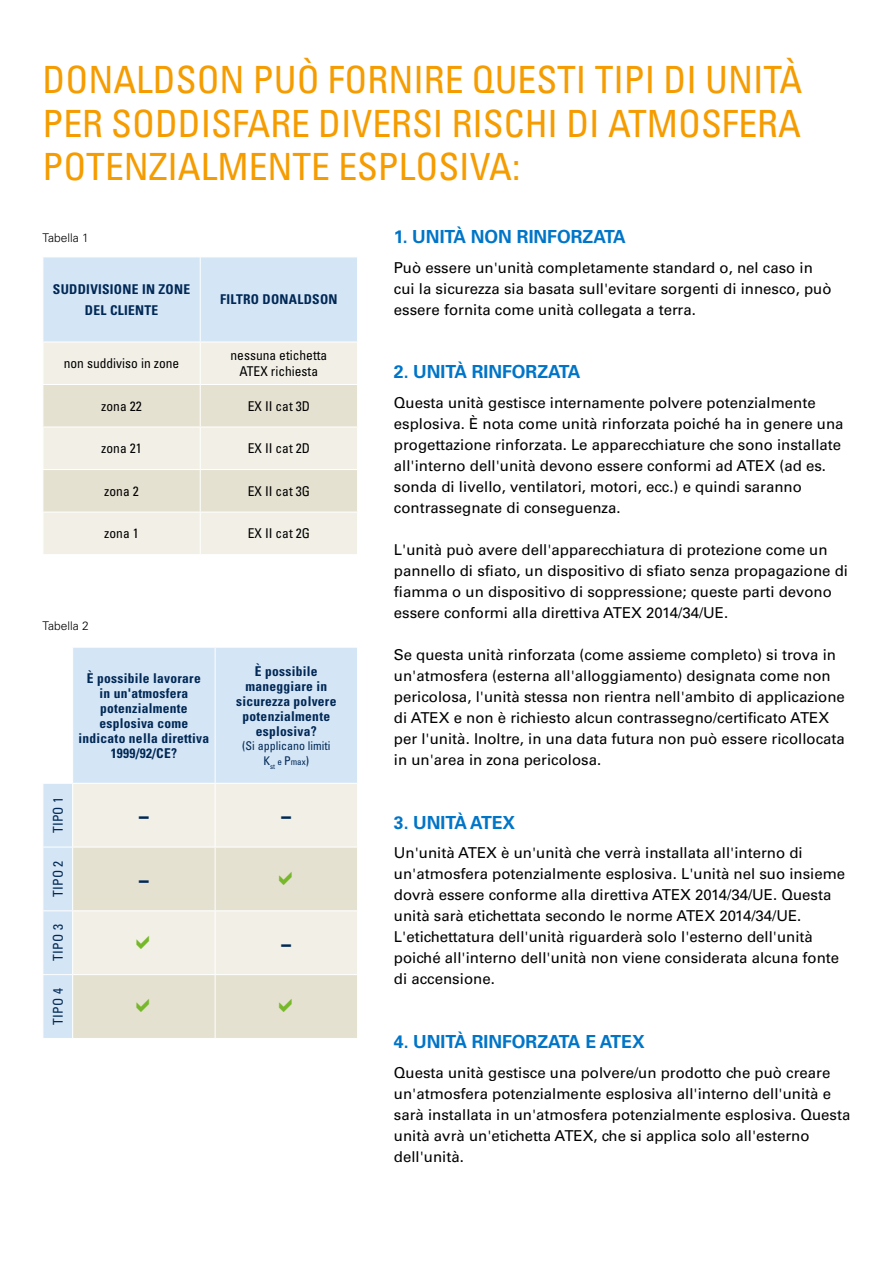
<style>
.page{position:relative;width:893px;height:1263px;background:#fff}
.page>*{position:absolute;margin:0;border:0;box-sizing:border-box;transform-origin:0 0}
.t1{font:condensed 37.5px/43.5px "Univers LT Std";color:#f59c00;text-align:justify}
.t2{font:700 18px "Univers LT Pro 65";color:#0075c8}
.t3{font:15px/21px "Univers LT Std";color:#000}
._1_chart_text{font:700 condensed 13.5px/15px "Univers LT Std";letter-spacing:.02em;color:#002856;text-align:center}
.t4{font:condensed 13.5px/16.2px "Univers LT Pro";color:#000;text-align:center}
._1_chart_text-2{font:condensed 13.5px "Univers LT Std";letter-spacing:.02em;color:#002856}
.Page_Subheads{font:condensed 12px "Univers LT Pro";color:#002856}
.t5{font:300 12px "Univers LT Pro 45";color:#000}
.Page_Subheads-2{font:condensed 9px "Univers LT Pro";color:#002856}
.s1{font-size:12px}
</style>
<div class="page">
<div style="left:44px;top:258px;width:313px;height:84px;background:#d4e5f5"></div>
<div style="left:44px;top:343px;width:313px;height:211px;background:#f2f0e6"></div>
<svg style="left:44px;top:385px;width:313px;height:127px;background:#e9e6d8"></svg>
<hr style="left:200px;top:342px;width:1px;height:42px;background:#fff">
<hr style="left:43px;top:384px;width:157px;height:1px;background:#fff">
<hr style="left:200px;top:384px;width:158px;height:1px;background:#fff">
<hr style="left:200px;top:385px;width:1px;height:42px;background:#fff">
<hr style="left:43px;top:427px;width:157px;height:1px;background:#fff">
<hr style="left:200px;top:427px;width:158px;height:1px;background:#fff">
<hr style="left:200px;top:427px;width:1px;height:42px;background:#fff">
<hr style="left:43px;top:469px;width:157px;height:1px;background:#fff">
<hr style="left:200px;top:469px;width:158px;height:1px;background:#fff">
<hr style="left:200px;top:470px;width:1px;height:42px;background:#fff">
<hr style="left:43px;top:512px;width:157px;height:1px;background:#fff">
<hr style="left:200px;top:512px;width:158px;height:1px;background:#fff">
<hr style="left:200px;top:512px;width:1px;height:42px;background:#fff">
<hr style="left:200px;top:257px;width:1px;height:85px;background:#fff">
<svg style="left:44px;top:648px;width:313px;height:390px;background:#d7e7f5"></svg>
<div style="left:73px;top:784px;width:284px;height:63px;background:#f2f0e6"></div>
<svg style="left:73px;top:848px;width:284px;height:190px;background:#e9e6d8"></svg>
<svg style="left:44px;top:783px;width:28px;height:1px"></svg>
<hr style="left:72px;top:784px;width:1px;height:63px;background:#fff">
<hr style="left:215px;top:784px;width:1px;height:63px;background:#fff">
<hr style="left:43px;top:847px;width:30px;height:1px;background:#fff">
<hr style="left:73px;top:847px;width:142px;height:1px;background:#fff">
<hr style="left:72px;top:847px;width:1px;height:63px;background:#fff">
<hr style="left:215px;top:847px;width:143px;height:1px;background:#fff">
<hr style="left:215px;top:847px;width:1px;height:63px;background:#fff">
<hr style="left:43px;top:910px;width:30px;height:1px;background:#fff">
<hr style="left:73px;top:910px;width:142px;height:1px;background:#fff">
<hr style="left:72px;top:911px;width:1px;height:63px;background:#fff">
<hr style="left:215px;top:910px;width:143px;height:1px;background:#fff">
<hr style="left:215px;top:911px;width:1px;height:63px;background:#fff">
<hr style="left:43px;top:974px;width:30px;height:1px;background:#fff">
<hr style="left:73px;top:974px;width:142px;height:1px;background:#fff">
<hr style="left:72px;top:975px;width:1px;height:63px;background:#fff">
<hr style="left:215px;top:974px;width:143px;height:1px;background:#fff">
<hr style="left:215px;top:975px;width:1px;height:63px;background:#fff">
<hr style="left:72px;top:647px;width:1px;height:136px;background:#fff">
<hr style="left:215px;top:647px;width:1px;height:136px;background:#fff">
<hr style="left:72px;top:783px;width:143px;height:1px;background:#fff">
<hr style="left:215px;top:783px;width:143px;height:1px;background:#fff">
<svg style="left:139px;top:816px;width:10px;height:3px"></svg>
<svg style="left:281px;top:816px;width:10px;height:3px"></svg>
<svg style="left:139px;top:880px;width:10px;height:2px"></svg>
<svg style="left:279px;top:871px;width:13px;height:14px"></svg>
<svg style="left:137px;top:935px;width:12px;height:14px"></svg>
<svg style="left:281px;top:944px;width:10px;height:2px"></svg>
<svg style="left:137px;top:999px;width:12px;height:13px"></svg>
<svg style="left:279px;top:999px;width:13px;height:13px"></svg>
<p class="t1" style="left:43px;top:58px;width:761px">DONALDSON PUÒ FORNIRE QUESTI TIPI DI UNITÀ PER SODDISFARE DIVERSI RISCHI DI ATMOSFERA POTENZIALMENTE ESPLOSIVA:</p>
<p class="t5" style="left:43px;top:231px;width:48px">Tabella 1</p>
<p class="_1_chart_text" style="left:53px;top:278px;width:139px;line-height:21px">SUDDIVISIONE IN ZONE<br>DEL CLIENTE</p>
<p class="_1_chart_text" style="left:220px;top:292px;width:119px">FILTRO DONALDSON</p>
<p class="t4" style="left:64px;top:355px;width:117px">non suddiviso in zone</p>
<p class="t4" style="left:231px;top:347px;width:98px">nessuna etichetta<br>ATEX richiesta</p>
<p class="t4" style="left:101px;top:398px;width:42px">zona 22</p>
<p class="t4" style="left:248px;top:398px;width:64px">EX II cat 3D</p>
<p class="t4" style="left:101px;top:440px;width:42px">zona 21</p>
<p class="t4" style="left:248px;top:440px;width:64px">EX II cat 2D</p>
<p class="t4" style="left:104px;top:483px;width:36px">zona 2</p>
<p class="t4" style="left:248px;top:483px;width:64px">EX II cat 3G</p>
<p class="t4" style="left:104px;top:525px;width:36px">zona 1</p>
<p class="t4" style="left:248px;top:525px;width:64px">EX II cat 2G</p>
<p class="t5" style="left:43px;top:618px;width:48px">Tabella 2</p>
<p class="_1_chart_text" style="left:79px;top:670px;width:132px">È possibile lavorare<br>in un'atmosfera potenzialmente esplosiva come indicato nella direttiva<br>1999/92/CE?</p>
<p class="_1_chart_text" style="left:236px;top:663px;width:102px">È possibile maneggiare in sicurezza polvere potenzialmente esplosiva?</p>
<p class="Page_Subheads" style="left:242px;top:738px;width:90px">(Si applicano limiti</p>
<p class="Page_Subheads-2" style="left:264px;top:756px;width:47px"><span class="s1">K</span><sub>st</sub> e <span class="s1">P</span>max<span class="s1">)</span></p>
<p class="_1_chart_text-2" style="left:49px;top:833px;width:38px;rotate:-90deg">TIPO 1</p>
<p class="_1_chart_text-2" style="left:49px;top:897px;width:38px;rotate:-90deg">TIPO 2</p>
<p class="_1_chart_text-2" style="left:49px;top:961px;width:38px;rotate:-90deg">TIPO 3</p>
<p class="_1_chart_text-2" style="left:49px;top:1025px;width:38px;rotate:-90deg">TIPO 4</p>
<p class="t2" style="left:394px;top:226px;width:233px">1. UNITÀ NON RINFORZATA</p>
<p class="t3" style="left:394px;top:257px;width:439px">Può essere un'unità completamente standard o, nel caso in cui la sicurezza sia basata sull'evitare sorgenti di innesco, può essere fornita come unità collegata a terra.</p>
<p class="t2" style="left:394px;top:361px;width:188px">2. UNITÀ RINFORZATA</p>
<p class="t3" style="left:394px;top:392px;width:451px">Questa unità gestisce internamente polvere potenzialmente esplosiva. È nota come unità rinforzata poiché ha in genere una progettazione rinforzata. Le apparecchiature che sono installate all'interno dell'unità devono essere conformi ad ATEX (ad es. sonda di livello, ventilatori, motori, ecc.) e quindi saranno contrassegnate di conseguenza.</p>
<p class="t3" style="left:394px;top:539px;width:456px">L'unità può avere dell'apparecchiatura di protezione come un pannello di sfiato, un dispositivo di sfiato senza propagazione di fiamma o un dispositivo di soppressione; queste parti devono essere conformi alla direttiva ATEX 2014/34/UE.</p>
<p class="t3" style="left:394px;top:645px;width:452px">Se questa unità rinforzata (come assieme completo) si trova in un'atmosfera (esterna all'alloggiamento) designata come non pericolosa, l'unità stessa non rientra nell'ambito di applicazione di ATEX e non è richiesto alcun contrassegno/certificato ATEX per l'unità. Inoltre, in una data futura non può essere ricollocata in un'area in zona pericolosa.</p>
<p class="t2" style="left:394px;top:812px;width:123px">3. UNITÀ ATEX</p>
<p class="t3" style="left:394px;top:843px;width:453px">Un'unità ATEX è un'unità che verrà installata all'interno di un'atmosfera potenzialmente esplosiva. L'unità nel suo insieme dovrà essere conforme alla direttiva ATEX 2014/34/UE. Questa unità sarà etichettata secondo le norme ATEX 2014/34/UE.<br>L'etichettatura dell'unità riguarderà solo l'esterno dell'unità poiché all'interno dell'unità non viene considerata alcuna fonte di accensione.</p>
<p class="t2" style="left:394px;top:1031px;width:252px">4. UNITÀ RINFORZATA E ATEX</p>
<p class="t3" style="left:394px;top:1062px;width:458px">Questa unità gestisce una polvere/un prodotto che può creare un'atmosfera potenzialmente esplosiva all'interno dell'unità e sarà installata in un'atmosfera potenzialmente esplosiva. Questa unità avrà un'etichetta ATEX, che si applica solo all'esterno dell'unità.</p>
</div>
